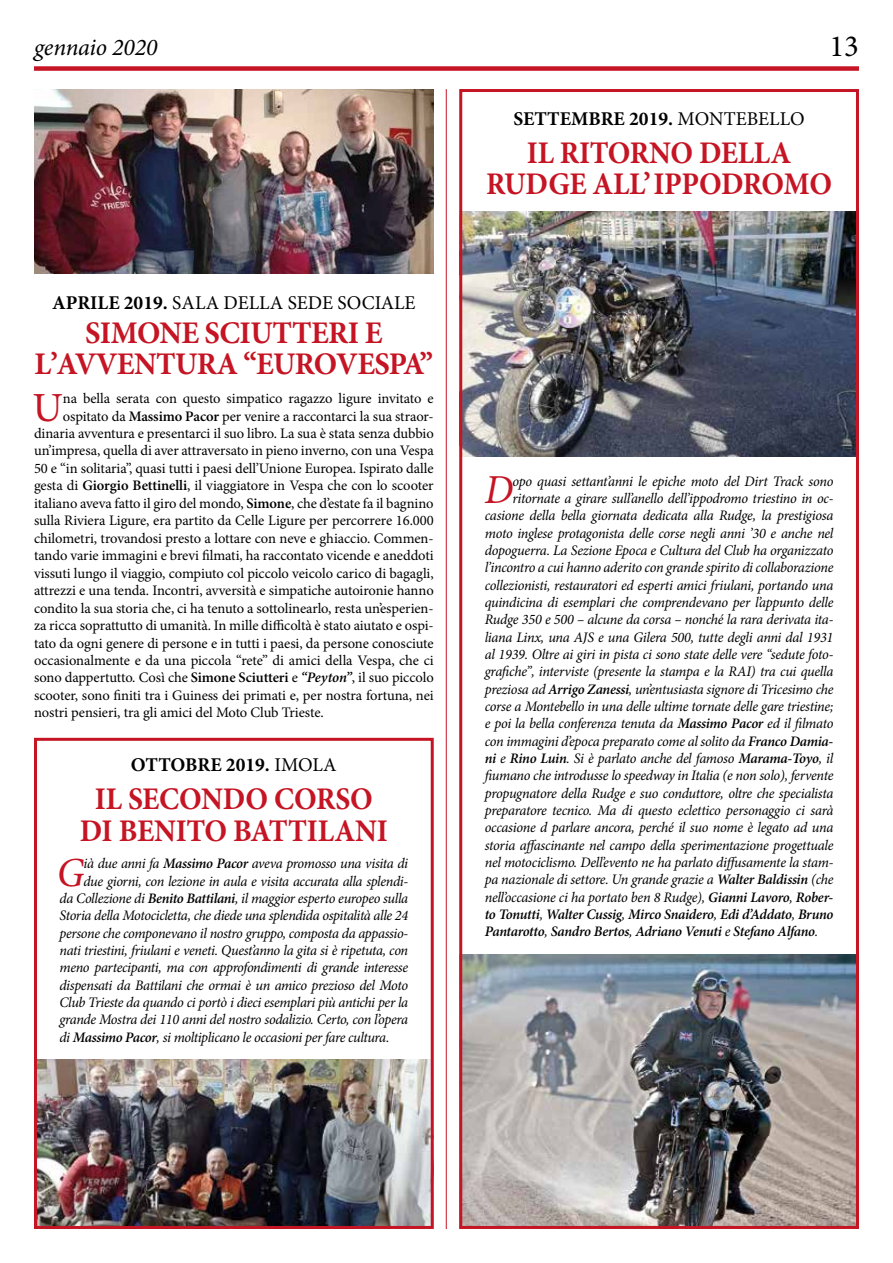
<style>
.page{position:relative;width:893px;height:1263px;background:#fff}
.page>*{position:absolute;margin:0;border:0;box-sizing:border-box;transform-origin:0 0}
.t1{font:41.4px "Minion Pro";color:#c51423}
.t2{font:italic 41.25px "Minion Pro";color:#c51423}
.t3{font:700 31.5px/31.5px "Minion Pro";letter-spacing:-.02em;color:#c51423;text-align:center;scale:.94 1}
.t4{font:700 31.5px/31.5px "Minion Pro";letter-spacing:-.02em;color:#c51423;text-align:center}
.t5{font:30.75px "Minion Pro";color:#000}
.t6{font:italic 24px "Minion Pro";letter-spacing:-.005em;color:#000}
.t7{font:700 19.5px "Minion Pro";color:#000}
.t8{font:19.5px "Minion Pro";color:#000}
.t9{font:italic 14.55px "Minion Pro";letter-spacing:-.025em;color:#000}
.t10{font:14.55px "Minion Pro";letter-spacing:-.005em;color:#000}
.t11{font:italic 600 14.55px "Minion Pro";letter-spacing:-.02em;color:#000}
.s1{font-weight:700}
.s2{font-weight:600}
.s3{font-weight:600;font-style:italic}
.s4{font-weight:400}
</style>
<div class="page">
<img style="left:38px;top:1060px;width:392px;height:165px">
<img style="left:463px;top:955px;width:392px;height:270px">
<img style="left:463px;top:212px;width:392px;height:245px">
<div style="left:34px;top:66px;width:825px;height:5px;background:#c51423"></div>
<hr style="left:446px;top:89px;width:1px;height:1140px;background:#c51423">
<img style="left:34px;top:89px;width:400px;height:184px">
<div style="left:459px;top:89px;width:400px;height:1140px;border:3px solid #c51423"></div>
<div style="left:34px;top:738px;width:400px;height:491px;border:3px solid #c51423"></div>
<h3 class="t6" style="left:34px;top:31px;width:125px">gennaio 2020</h3>
<h3 class="t5" style="left:830px;top:25px;width:31px">13</h3>
<h3 class="t8" style="left:52px;top:290px;width:365px"><span class="s1">APRILE 2019.</span> SALA DELLA SEDE SOCIALE</h3>
<h3 class="t4" style="left:35px;top:316px;width:400px">SIMONE SCIUTTERI E<br>L’AVVENTURA “EUROVESPA”</h3>
<h1 class="t1" style="left:33px;top:380px;width:32px">U</h1>
<p class="t10" style="left:63px;top:389px;width:372px">na bella serata con questo simpatico ragazzo ligure invitato e</p>
<p class="t10" style="left:63px;top:406px;width:372px">ospitato da <span class="s2">Massimo Pacor</span> per venire a raccontarci la sua straor-</p>
<p class="t10" style="left:34px;top:424px;width:401px">dinaria avventura e presentarci il suo libro. La sua è stata senza dubbio</p>
<p class="t10" style="left:34px;top:441px;width:401px">un’impresa, quella di aver attraversato in pieno inverno, con una Vespa</p>
<p class="t10" style="left:34px;top:458px;width:401px">50 e “in solitaria”, quasi tutti i paesi dell’Unione Europea. Ispirato dalle</p>
<p class="t10" style="left:34px;top:476px;width:401px">gesta di <span class="s2">Giorgio Bettinelli</span>, il viaggiatore in Vespa che con lo scooter</p>
<p class="t10" style="left:34px;top:493px;width:401px">italiano aveva fatto il giro del mondo, <span class="s2">Simone</span>, che d’estate fa il bagnino</p>
<p class="t10" style="left:34px;top:511px;width:401px">sulla Riviera Ligure, era partito da Celle Ligure per percorrere 16.000</p>
<p class="t10" style="left:34px;top:528px;width:401px">chilometri, trovandosi presto a lottare con neve e ghiaccio. Commen-</p>
<p class="t10" style="left:34px;top:546px;width:401px">tando varie immagini e brevi filmati, ha raccontato vicende e aneddoti</p>
<p class="t10" style="left:34px;top:563px;width:401px">vissuti lungo il viaggio, compiuto col piccolo veicolo carico di bagagli,</p>
<p class="t10" style="left:34px;top:581px;width:401px">attrezzi e una tenda. Incontri, avversità e simpatiche autoironie hanno</p>
<p class="t10" style="left:34px;top:598px;width:401px">condito la sua storia che, ci ha tenuto a sottolinearlo, resta un’esperien-</p>
<p class="t10" style="left:34px;top:616px;width:401px">za ricca soprattutto di umanità. In mille difficoltà è stato aiutato e ospi-</p>
<p class="t10" style="left:34px;top:633px;width:401px">tato da ogni genere di persone e in tutti i paesi, da persone conosciute</p>
<p class="t10" style="left:34px;top:651px;width:401px">occasionalmente e da una piccola “rete” di amici della Vespa, che ci</p>
<p class="t10" style="left:34px;top:668px;width:401px">sono dappertutto. Così che <span class="s2">Simone Sciutteri</span> e <span class="s3">“Peyton”</span>, il suo piccolo</p>
<p class="t10" style="left:34px;top:685px;width:401px">scooter, sono finiti tra i Guiness dei primati e, per nostra fortuna, nei</p>
<p class="t10" style="left:34px;top:703px;width:291px">nostri pensieri, tra gli amici del Moto Club Trieste.</p>
<h3 class="t7" style="left:131px;top:751px;width:207px">OTTOBRE 2019. <span class="s4">IMOLA</span></h3>
<h3 class="t3" style="left:80px;top:783px;width:329px">IL SECONDO CORSO<br>DI BENITO BATTILANI</h3>
<h2 class="t2" style="left:57px;top:844px;width:29px">G</h2>
<p class="t9" style="left:84px;top:854px;width:326px">ià due anni fa <span class="s2">Massimo Pacor</span> aveva promosso una visita di</p>
<p class="t9" style="left:84px;top:871px;width:326px">due giorni, con lezione in aula e visita accurata alla splendi-</p>
<p class="t9" style="left:60px;top:888px;width:350px">da Collezione di <span class="s2">Benito Battilani</span>, il maggior esperto europeo sulla</p>
<p class="t9" style="left:60px;top:906px;width:350px">Storia della Motocicletta, che diede una splendida ospitalità alle 24</p>
<p class="t9" style="left:60px;top:923px;width:350px">persone che componevano il nostro gruppo, composta da appassio-</p>
<p class="t9" style="left:60px;top:940px;width:350px">nati triestini, friulani e veneti. Quest’anno la gita si è ripetuta, con</p>
<p class="t9" style="left:60px;top:957px;width:350px">meno partecipanti, ma con approfondimenti di grande interesse</p>
<p class="t9" style="left:60px;top:975px;width:350px">dispensati da Battilani che ormai è un amico prezioso del Moto</p>
<p class="t9" style="left:60px;top:992px;width:350px">Club Trieste da quando ci portò i dieci esemplari più antichi per la</p>
<p class="t9" style="left:60px;top:1009px;width:350px">grande Mostra dei 110 anni del nostro sodalizio. Certo, con l’opera</p>
<p class="t9" style="left:60px;top:1027px;width:331px">di <span class="s2">Massimo Pacor</span>, si moltiplicano le occasioni per fare cultura.</p>
<h3 class="t7" style="left:514px;top:105px;width:293px">SETTEMBRE 2019. <span class="s4">MONTEBELLO</span></h3>
<h3 class="t3" style="left:486px;top:137px;width:369px">IL RITORNO DELLA<br>RUDGE ALL’IPPODROMO</h3>
<h2 class="t2" style="left:484px;top:462px;width:30px">D</h2>
<p class="t9" style="left:512px;top:471px;width:322px">opo quasi settant’anni le epiche moto del Dirt Track sono</p>
<p class="t9" style="left:512px;top:488px;width:322px">ritornate a girare sull’anello dell’ippodromo triestino in oc-</p>
<p class="t9" style="left:485px;top:506px;width:350px">casione della bella giornata dedicata alla Rudge, la prestigiosa</p>
<p class="t9" style="left:485px;top:523px;width:350px">moto inglese protagonista delle corse negli anni ’30 e anche nel</p>
<p class="t9" style="left:485px;top:540px;width:350px">dopoguerra. La Sezione Epoca e Cultura del Club ha organizzato</p>
<p class="t9" style="left:485px;top:558px;width:350px">l’incontro a cui hanno aderito con grande spirito di collaborazione</p>
<p class="t9" style="left:485px;top:575px;width:350px">collezionisti, restauratori ed esperti amici friulani, portando una</p>
<p class="t9" style="left:485px;top:592px;width:350px">quindicina di esemplari che comprendevano per l’appunto delle</p>
<p class="t9" style="left:485px;top:610px;width:350px">Rudge 350 e 500 – alcune da corsa – nonché la rara derivata ita-</p>
<p class="t9" style="left:485px;top:627px;width:350px">liana Linx, una AJS e una Gilera 500, tutte degli anni dal 1931</p>
<p class="t9" style="left:485px;top:644px;width:350px">al 1939. Oltre ai giri in pista ci sono state delle vere “sedute foto-</p>
<p class="t9" style="left:485px;top:662px;width:350px">grafiche”, interviste (presente la stampa e la RAI) tra cui quella</p>
<p class="t9" style="left:485px;top:679px;width:350px">preziosa ad <span class="s2">Arrigo Zanessi</span>, un’entusiasta signore di Tricesimo che</p>
<p class="t9" style="left:485px;top:696px;width:350px">corse a Montebello in una delle ultime tornate delle gare triestine;</p>
<p class="t9" style="left:485px;top:714px;width:350px">e poi la bella conferenza tenuta da <span class="s2">Massimo Pacor</span> ed il filmato</p>
<p class="t9" style="left:485px;top:731px;width:350px">con immagini d’epoca preparato come al solito da <span class="s2">Franco Damia-</span></p>
<p class="t9" style="left:485px;top:748px;width:350px"><span class="s2">ni</span> e <span class="s2">Rino Luin</span>. Si è parlato anche del famoso <span class="s2">Marama-Toyo</span>, il</p>
<p class="t9" style="left:485px;top:766px;width:350px">fiumano che introdusse lo speedway in Italia (e non solo), fervente</p>
<p class="t9" style="left:485px;top:783px;width:350px">propugnatore della Rudge e suo conduttore, oltre che specialista</p>
<p class="t9" style="left:485px;top:800px;width:350px">preparatore tecnico. Ma di questo eclettico personaggio ci sarà</p>
<p class="t9" style="left:485px;top:818px;width:350px">occasione d parlare ancora, perché il suo nome è legato ad una</p>
<p class="t9" style="left:485px;top:835px;width:350px">storia affascinante nel campo della sperimentazione progettuale</p>
<p class="t9" style="left:485px;top:852px;width:350px">nel motociclismo. Dell’evento ne ha parlato diffusamente la stam-</p>
<p class="t9" style="left:485px;top:870px;width:350px">pa nazionale di settore. Un grande grazie a <span class="s2">Walter Baldissin</span> (che</p>
<p class="t9" style="left:485px;top:887px;width:350px">nell’occasione ci ha portato ben 8 Rudge), <span class="s2">Gianni Lavoro</span>, <span class="s2">Rober-</span></p>
<p class="t11" style="left:485px;top:905px;width:350px">to Tonutti<span class="s4">,</span> Walter Cussig<span class="s4">,</span> Mirco Snaidero<span class="s4">,</span> Edi d’Addato<span class="s4">,</span> Bruno</p>
<p class="t11" style="left:485px;top:923px;width:335px">Pantarotto<span class="s4">,</span> Sandro Bertos<span class="s4">,</span> Adriano Venuti <span class="s4">e</span> Stefano Alfano<span class="s4">.</span></p>
</div>
